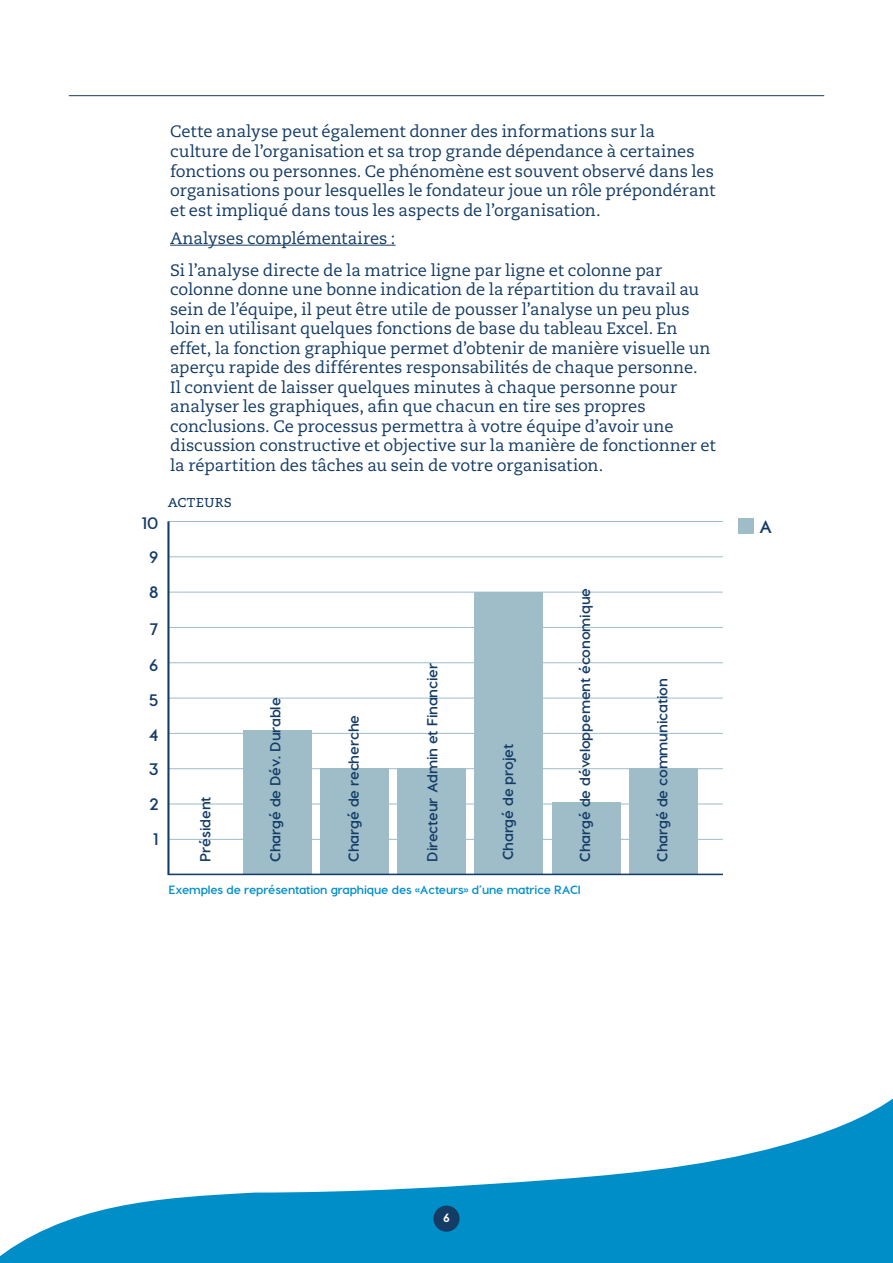
<style>
.page{position:relative;width:893px;height:1263px;background:#fff}
.page>*{position:absolute;margin:0;border:0;box-sizing:border-box;transform-origin:0 0}
.t1{font:700 18px "Visby CF";color:#153c65}
.t2{font:700 16.65px "Visby CF";color:#153c65}
.t3{font:16.5px/19.5px "Caecilia";letter-spacing:-.005em;color:#153c65}
.t4{font:16.5px "Caecilia Roman SC";color:#153c65}
.t5{font:700 14.55px "Visby CF";letter-spacing:-.01em;color:#153c65}
.t6{font:700 12px "Visby CF";letter-spacing:-.01em;color:#008ec9}
.t7{font:800 12px "Visby CF";color:#fff}
</style>
<div class="page">
<svg style="left:0;top:1098px;width:893px;height:165px"></svg>
<div style="left:433px;top:1205px;width:26px;height:27px;background:#153c65;border-radius:50%"></div>
<hr style="left:69px;top:95px;width:755px;height:1px;background:#153c65">
<hr style="left:169px;top:521px;width:554px;height:1px;background:#9fbdc9">
<hr style="left:169px;top:556px;width:554px;height:1px;background:#9fbdc9">
<hr style="left:169px;top:592px;width:554px;height:1px;background:#9fbdc9">
<hr style="left:169px;top:627px;width:554px;height:1px;background:#9fbdc9">
<hr style="left:169px;top:662px;width:554px;height:1px;background:#9fbdc9">
<hr style="left:169px;top:698px;width:554px;height:1px;background:#9fbdc9">
<hr style="left:169px;top:733px;width:554px;height:1px;background:#9fbdc9">
<hr style="left:169px;top:768px;width:554px;height:1px;background:#9fbdc9">
<hr style="left:169px;top:804px;width:554px;height:1px;background:#9fbdc9">
<hr style="left:169px;top:839px;width:554px;height:1px;background:#9fbdc9">
<div style="left:552px;top:803px;width:68px;height:72px;background:#9fbdc9"></div>
<div style="left:475px;top:593px;width:68px;height:282px;background:#9fbdc9"></div>
<div style="left:629px;top:768px;width:68px;height:107px;background:#9fbdc9"></div>
<div style="left:397px;top:768px;width:69px;height:107px;background:#9fbdc9"></div>
<hr style="left:170px;top:245px;width:226px;height:1px;background:#153c65">
<div style="left:320px;top:768px;width:69px;height:107px;background:#9fbdc9"></div>
<div style="left:243px;top:730px;width:69px;height:145px;background:#9fbdc9"></div>
<hr style="left:169px;top:874px;width:554px;height:1px;background:#153c65">
<hr style="left:167px;top:521px;width:3px;height:354px;background:#153c65">
<div style="left:738px;top:519px;width:16px;height:15px;background:#9fbdc9"></div>
<p class="t3" style="left:170px;top:122px;width:547px">Cette analyse peut également donner des informations sur la culture de l’organisation et sa trop grande dépendance à certaines fonctions ou personnes. Ce phénomène est souvent observé dans les organisations pour lesquelles le fondateur joue un rôle prépondérant et est impliqué dans tous les aspects de l’organisation.</p>
<p class="t3" style="left:170px;top:222px;width:494px;line-height:32.2px">Analyses complémentaires :<br>Si l’analyse directe de la matrice ligne par ligne et colonne par</p>
<p class="t3" style="left:170px;top:280px;width:547px">colonne donne une bonne indication de la répartition du travail au sein de l’équipe, il peut être utile de pousser l’analyse un peu plus loin en utilisant quelques fonctions de base du tableau Excel. En effet, la fonction graphique permet d’obtenir de manière visuelle un aperçu rapide des différentes responsabilités de chaque personne.<br>Il convient de laisser quelques minutes à chaque personne pour analyser les graphiques, afin que chacun en tire ses propres conclusions. Ce processus permettra à votre équipe d’avoir une discussion constructive et objective sur la manière de fonctionner et la répartition des tâches au sein de votre organisation.</p>
<p class="t4" style="left:168px;top:491px;width:66px">acteurs</p>
<p class="t2" style="left:142px;top:512px;width:19px">10</p>
<p class="t1" style="left:759px;top:515px;width:15px">A</p>
<p class="t2" style="left:149px;top:547px;width:11px">9</p>
<p class="t2" style="left:149px;top:582px;width:11px">8</p>
<p class="t2" style="left:150px;top:618px;width:10px">7</p>
<p class="t2" style="left:149px;top:655px;width:11px">6</p>
<p class="t2" style="left:149px;top:690px;width:11px">5</p>
<p class="t2" style="left:149px;top:724px;width:11px">4</p>
<p class="t2" style="left:149px;top:759px;width:11px">3</p>
<p class="t2" style="left:149px;top:794px;width:11px">2</p>
<p class="t2" style="left:153px;top:828px;width:7px">1</p>
<p class="t5" style="left:196px;top:862px;width:66px;rotate:-90deg">Président</p>
<p class="t5" style="left:266px;top:862px;width:166px;rotate:-90deg">Chargé de Dév. Durable</p>
<p class="t5" style="left:344px;top:862px;width:148px;rotate:-90deg">Chargé de recherche</p>
<p class="t5" style="left:423px;top:862px;width:200px;rotate:-90deg">Directeur Admin et Financier</p>
<p class="t5" style="left:499px;top:860px;width:118px;rotate:-90deg">Chargé de projet</p>
<p class="t5" style="left:576px;top:862px;width:275px;rotate:-90deg">Chargé de développement économique</p>
<p class="t6" style="left:169px;top:883px;width:414px">Exemples de représentation graphique des «Acteurs» d’une matrice RACI</p>
<p class="t5" style="left:653px;top:862px;width:185px;rotate:-90deg">Chargé de communication</p>
<p class="t7" style="left:443px;top:1210px;width:8px">6</p>
</div>
